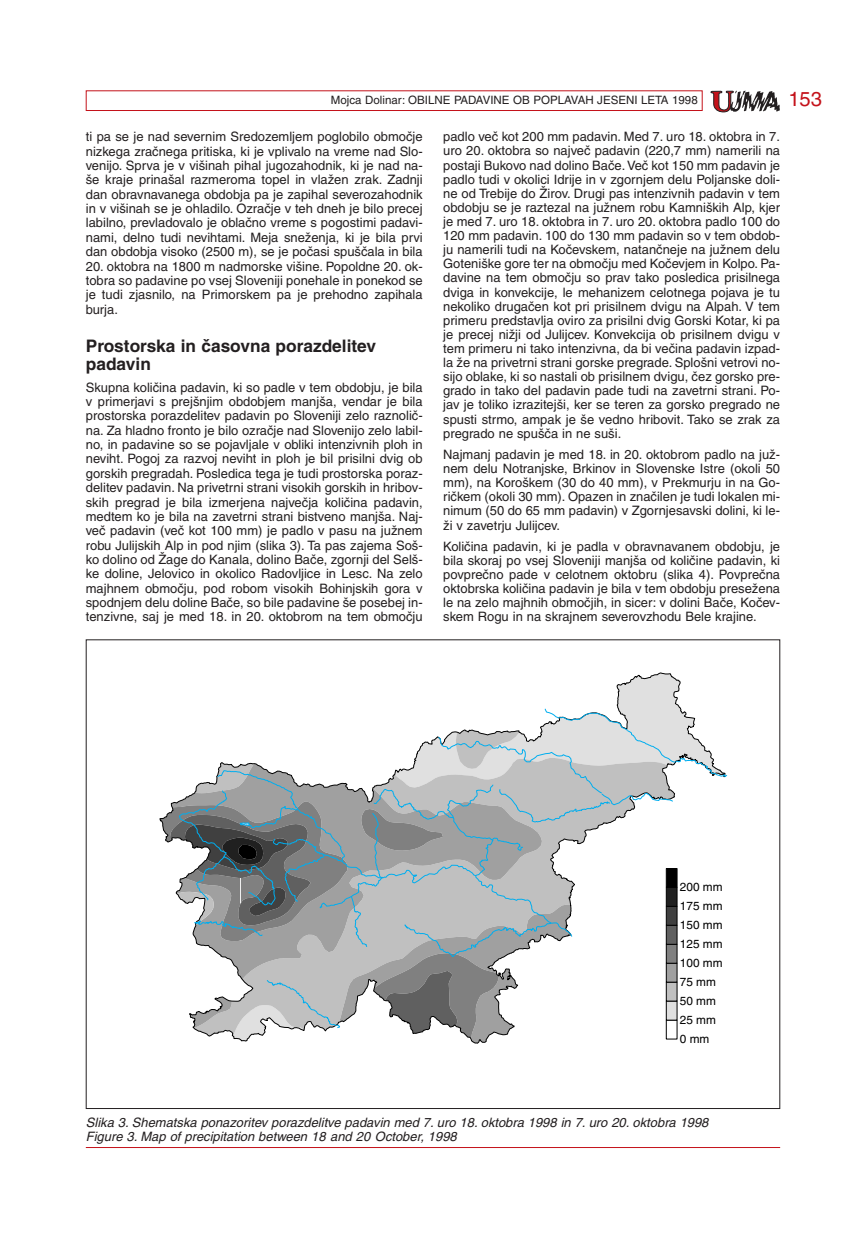
<style>
.page{position:relative;width:851px;height:1233px;background:#fff}
.page>*{position:absolute;margin:0;border:0;box-sizing:border-box;transform-origin:0 0}
.t1{font:20.1px "SS Helvetica";color:#c4121a}
.t2{font:700 17.25px/18.6px "SS Helvetica";color:#231f20}
.t3{font:12.9px/14.1px "SS Helvetica";color:#231f20;text-align:justify}
.t4{font:italic 12.9px/14px "SS Helvetica";color:#231f20}
.t5{font:11.85px "SS Helvetica";color:#000}
.t6{font:11.55px "SS Helvetica";color:#231f20}
</style>
<div class="page">
<div style="left:86px;top:90px;width:616px;height:21px;border:1px solid #c4121a"></div>
<svg style="left:711px;top:91px;width:68px;height:21px"></svg>
<svg style="left:616px;top:672px;width:80px;height:56px"></svg>
<svg style="left:690px;top:733px;width:37px;height:45px"></svg>
<svg style="left:159px;top:700px;width:531px;height:344px"></svg>
<div style="left:666px;top:1020px;width:11px;height:19px;background:#fff;border:1px solid #000"></div>
<div style="left:666px;top:1001px;width:11px;height:19px;background:#e0e0e0;border:1px solid #000"></div>
<div style="left:666px;top:982px;width:11px;height:19px;background:#c0c0c0;border:1px solid #000"></div>
<div style="left:666px;top:963px;width:11px;height:19px;background:#a0a0a0;border:1px solid #000"></div>
<div style="left:666px;top:944px;width:11px;height:20px;background:#808080;border:1px solid #000"></div>
<div style="left:666px;top:925px;width:11px;height:20px;background:#606060;border:1px solid #000"></div>
<div style="left:666px;top:906px;width:11px;height:20px;background:#404040;border:1px solid #000"></div>
<div style="left:666px;top:887px;width:11px;height:20px;background:#202020;border:1px solid #000"></div>
<div style="left:666px;top:868px;width:11px;height:20px;background:#000;border:1px solid #000"></div>
<hr style="left:86px;top:1147px;width:694px;height:1px;background:#c4121a">
<p class="t6" style="left:331px;top:96px;width:368px">Mojca Dolinar: OBILNE PADAVINE OB POPLAVAH JESENI LETA 1998</p>
<h1 class="t1" style="left:788px;top:92px;width:35px">153</h1>
<p class="t3" style="left:86px;top:131px;width:338px">ti pa se je nad severnim Sredozemljem poglobilo obmo~je nizkega zra~nega pritiska, ki je vplivalo na vreme nad Slo&shy;venijo. Sprva je v vi{inah pihal jugozahodnik, ki je nad na-{e kraje prina{al razmeroma topel in vla`en zrak. Zadnji dan obravnavanega obdobja pa je zapihal severozahodnik in v vi{inah se je ohladilo. Ozra~je v teh dneh je bilo precej labilno, prevladovalo je obla~no vreme s pogostimi padavi&shy;nami, delno tudi nevihtami. Meja sne`enja, ki je bila prvi dan obdobja visoko (2500 m), se je po~asi spu{~ala in bila</p>
<p class="t3" style="left:86px;top:260px;width:338px">20. oktobra na 1800 m nadmorske vi{ine. Popoldne 20. ok&shy;tobra so padavine po vsej Sloveniji ponehale in ponekod se je tudi zjasnilo, na Primorskem pa je prehodno zapihala burja.</p>
<h2 class="t2" style="left:86px;top:338px;width:292px">Prostorska in ~asovna porazdelitev padavin</h2>
<p class="t3" style="left:86px;top:381px;width:338px">Skupna koli~ina padavin, ki so padle v tem obdobju, je bila v primerjavi s prej{njim obdobjem manj{a, vendar je bila prostorska porazdelitev padavin po Sloveniji zelo raznoli~- na. Za hladno fronto je bilo ozra~je nad Slovenijo zelo labil&shy;no, in padavine so se pojavljale v obliki intenzivnih ploh in neviht. Pogoj za razvoj neviht in ploh je bil prisilni dvig ob gorskih pregradah. Posledica tega je tudi prostorska poraz&shy;delitev padavin. Na privetrni strani visokih gorskih in hribov&shy;skih pregrad je bila izmerjena najve~ja koli~ina padavin, medtem ko je bila na zavetrni strani bistveno manj{a. Naj&shy;ve~ padavin (ve~ kot 100 mm) je padlo v pasu na ju`nem robu Julijskih Alp in pod njim (slika 3). Ta pas zajema So{- ko dolino od @age do Kanala, dolino Ba~e, zgornji del Sel{- ke doline, Jelovico in okolico Radovljice in Lesc. Na zelo majhnem obmo~ju, pod robom visokih Bohinjskih gora v spodnjem delu doline Ba~e, so bile padavine {e posebej in&shy;tenzivne, saj je med 18. in 20. oktobrom na tem obmo~ju</p>
<p class="t3" style="left:443px;top:131px;width:338px">padlo ve~ kot 200 mm padavin. Med 7. uro 18. oktobra in 7. uro 20. oktobra so najve~ padavin (220,7 mm) namerili na postaji Bukovo nad dolino Ba~e. Ve~ kot 150 mm padavin je padlo tudi v okolici Idrije in v zgornjem delu Poljanske doli&shy;ne od Trebije do @irov. Drugi pas intenzivnih padavin v tem obdobju se je raztezal na ju`nem robu Kamni{kih Alp, kjer je med 7. uro 18. oktobra in 7. uro 20. oktobra padlo 100 do 120 mm padavin. 100 do 130 mm padavin so v tem obdob&shy;ju namerili tudi na Ko~evskem, natan~neje na ju`nem delu Goteni{ke gore ter na obmo~ju med Ko~evjem in Kolpo. Pa&shy;davine na tem obmo~ju so prav tako posledica prisilnega dviga in konvekcije, le mehanizem celotnega pojava je tu nekoliko druga~en kot pri prisilnem dvigu na Alpah. V tem primeru predstavlja oviro za prisilni dvig Gorski Kotar, ki pa je precej ni`ji od Julijcev. Konvekcija ob prisilnem dvigu v tem primeru ni tako intenzivna, da bi ve~ina padavin izpad&shy;la `e na privetrni strani gorske pregrade. Splo{ni vetrovi no&shy;sijo oblake, ki so nastali ob prisilnem dvigu, ~ez gorsko pre&shy;grado in tako del padavin pade tudi na zavetrni strani. Po&shy;jav je toliko izrazitej{i, ker se teren za gorsko pregrado ne spusti strmo, ampak je {e vedno hribovit. Tako se zrak za pregrado ne spu{~a in ne su{i.</p>
<p class="t3" style="left:443px;top:449px;width:338px">Najmanj padavin je med 18. in 20. oktobrom padlo na ju`- nem delu Notranjske, Brkinov in Slovenske Istre (okoli 50 mm), na Koro{kem (30 do 40 mm), v Prekmurju in na Go&shy;ri~kem (okoli 30 mm). Opazen in zna~ilen je tudi lokalen mi&shy;nimum (50 do 65 mm padavin) v Zgornjesavski dolini, ki le-`i v zavetrju Julijcev.</p>
<p class="t3" style="left:443px;top:540px;width:338px">Koli~ina padavin, ki je padla v obravnavanem obdobju, je bila skoraj po vsej Sloveniji manj{a od koli~ine padavin, ki povpre~no pade v celotnem oktobru (slika 4). Povpre~na oktobrska koli~ina padavin je bila v tem obdobju prese`ena le na zelo majhnih obmo~jih, in sicer: v dolini Ba~e, Ko~ev&shy;skem Rogu in na skrajnem severovzhodu Bele krajine.</p>
<p class="t5" style="left:680px;top:882px;width:44px">200 mm</p>
<p class="t5" style="left:680px;top:901px;width:44px">175 mm</p>
<p class="t5" style="left:680px;top:920px;width:44px">150 mm</p>
<p class="t5" style="left:680px;top:939px;width:44px">125 mm</p>
<p class="t5" style="left:680px;top:958px;width:44px">100 mm</p>
<p class="t5" style="left:680px;top:977px;width:38px">75 mm</p>
<p class="t5" style="left:680px;top:996px;width:38px">50 mm</p>
<p class="t5" style="left:680px;top:1015px;width:38px">25 mm</p>
<p class="t5" style="left:680px;top:1034px;width:31px">0 mm</p>
<p class="t4" style="left:86px;top:1117px;width:624px">Slika 3. Shematska ponazoritev porazdelitve padavin med 7. uro 18. oktobra 1998 in 7. uro 20. oktobra 1998<br>Figure 3. Map of precipitation between 18 and 20 October, 1998</p>
</div>
